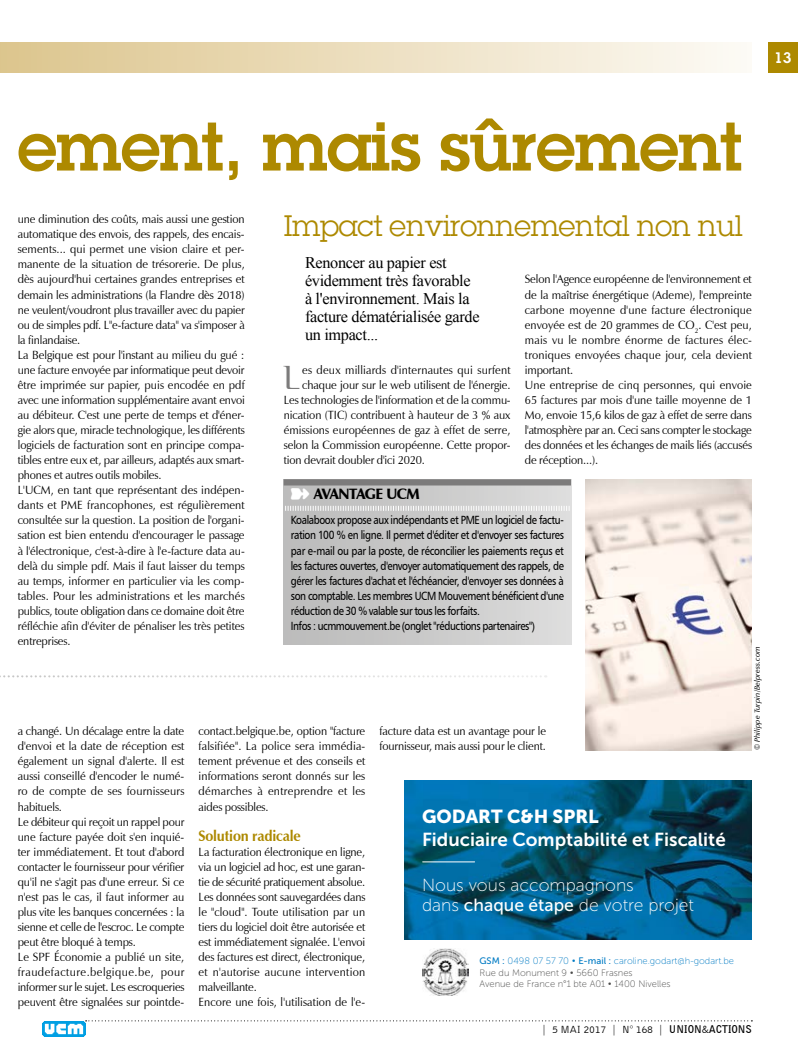
<style>
.page{position:relative;width:798px;height:1063px;background:#fff}
.page>*{position:absolute;margin:0;border:0;box-sizing:border-box;transform-origin:0 0}
.t1{font:600 67.5px "Lubalin Graph";letter-spacing:-.015em;color:#ad8900}
.t2{font:300 33.25px "Binary ITC";color:#7c7b7b;scale:.95 1}
.t3{font:28.75px "Lubalin Graph";letter-spacing:-.01em;color:#ad8900}
.t4{font:18.75px "Museo Sans 700";color:#fff}
.t5{font:18.75px "Museo Sans 900";color:#fff}
.t6{font:17.5px/20px "Museo Sans 100";color:#fff}
.t7{font:16.25px/17.9px "Times New Roman";letter-spacing:-.02em;color:#000}
.t8{font:700 15px "Zapf Humanist 601 BT";letter-spacing:-.015em;color:#ad8900;scale:.95 1}
.t9{font:900 15px "Zapf Humanist 601 BT";letter-spacing:-.035em;color:#000}
.t10{font:600 15px "Lubalin Graph";color:#fff}
.t11{font:11.88px/15px "Zapf Humanist 601 BT";letter-spacing:-.005em;color:#000;scale:.95 1}
.t12{font:11.88px/15px "Humanist 777 BT Roman B";letter-spacing:-.035em;color:#000;scale:.85 1}
.t13{font:11.88px "Zapf Humanist 601 BT";letter-spacing:.015em;color:#000;scale:.95 1}
.t14{font:10.62px "Bell Gothic BT";letter-spacing:-.02em;color:#000}
.t15{font:9.38px/11.2px "Museo Sans 100";color:#4a4a49}
.t16{font:italic 600 7.5px "Zapf Humanist 601 BT";letter-spacing:.015em;color:#000}
.s1{font-family:"Museo Sans 500"}
.s2{font-family:"Museo Sans 500";color:#007bc4}
.s3{color:#007bc4}
.s4{font-weight:700}
</style>
<div class="page">
<img style="left:43px;top:1021px;width:42px;height:15px">
<svg style="left:86px;top:1020px;width:666px;height:1px"></svg>
<div style="left:767px;top:43px;width:30px;height:30px;background:#ad8900"></div>
<div style="left:0;top:43px;width:751px;height:30px;background:linear-gradient(to right,#dcc58d,#fdfaf5)"></div>
<svg style="left:0;top:675px;width:546px;height:2px"></svg>
<img style="left:585px;top:479px;width:166px;height:271px">
<img style="left:404px;top:780px;width:347px;height:160px">
<img style="left:422px;top:949px;width:46px;height:47px">
<hr style="left:422px;top:862px;width:52px;height:1px;background:#fff">
<div style="left:283px;top:479px;width:287px;height:166px;background:linear-gradient(to right,#babab9,#dcdcdc)"></div>
<div style="left:283px;top:479px;width:287px;height:7px;background:#7c7b7b"></div>
<svg style="left:285px;top:506px;width:284px;height:5px"></svg>
<svg style="left:291px;top:488px;width:18px;height:12px"></svg>
<p class="t10" style="left:773px;top:48px;width:19px">13</p>
<h1 class="t1" style="left:18px;top:101px;width:726px">ement, mais sûrement</h1>
<h3 class="t3" style="left:283px;top:208px;width:460px">Impact environnemental non nul</h3>
<p class="t11" style="left:18px;top:212px;width:240px">une diminution des coûts, mais aussi une gestion automatique des envois, des rappels, des encais&shy;sements... qui permet une vision claire et per&shy;manente de la situation de trésorerie. De plus, dès aujourd'hui certaines grandes entreprises et demain les administrations (la Flandre dès 2018) ne veulent/voudront plus travailler avec du papier ou de simples pdf. L"e-facture data" va s'imposer à la finlandaise.<br>La Belgique est pour l'instant au milieu du gué : une facture envoyée par informatique peut devoir être imprimée sur papier, puis encodée en pdf avec une information supplémentaire avant envoi au débiteur. C'est une perte de temps et d'éner&shy;gie alors que, miracle technologique, les différents logiciels de facturation sont en principe compa&shy;tibles entre eux et, par ailleurs, adaptés aux smart&shy;phones et autres outils mobiles.<br>L'UCM, en tant que représentant des indépen&shy;dants et PME francophones, est régulièrement consultée sur la question. La position de l'organi&shy;sation est bien entendu d'encourager le passage à l'électronique, c'est-à-dire à l'e-facture data au&shy;delà du simple pdf. Mais il faut laisser du temps au temps, informer en particulier via les comp&shy;tables. Pour les administrations et les marchés publics, toute obligation dans ce domaine doit être réfléchie afin d'éviter de pénaliser les très petites entreprises.</p>
<h3 class="t7" style="left:305px;top:254px;width:176px">Renoncer au papier est évidemment très favorable à l'environnement. Mais la facture dématérialisée garde un impact...</h3>
<p class="t11" style="left:524px;top:272px;width:240px">Selon l'Agence européenne de l'environnement et de la maîtrise énergétique (Ademe), l'empreinte carbone moyenne d'une facture électronique envoyée est de 20 grammes de CO<sub>2</sub>. C'est peu, mais vu le nombre énorme de factures élec&shy;troniques envoyées chaque jour, cela devient important.<br>Une entreprise de cinq personnes, qui envoie 65 factures par mois d'une taille moyenne de 1<br>Mo, envoie 15,6 kilos de gaz à effet de serre dans l'atmosphère par an. Ceci sans compter le stockage des données et les échanges de mails liés (accusés de réception...).</p>
<h2 class="t2" style="left:283px;top:358px;width:19px">L</h2>
<p class="t13" style="left:302px;top:362px;width:221px">es deux milliards d'internautes qui surfent</p>
<p class="t11" style="left:302px;top:377px;width:221px">chaque jour sur le web utilisent de l'énergie.</p>
<p class="t11" style="left:283px;top:392px;width:240px">Les technologies de l'information et de la commu-</p>
<p class="t11" style="left:283px;top:407px;width:240px">nication (TIC) contribuent à hauteur de 3 % aux</p>
<p class="t11" style="left:283px;top:422px;width:240px">émissions européennes de gaz à effet de serre,</p>
<p class="t11" style="left:283px;top:438px;width:240px">selon la Commission européenne. Cette propor-</p>
<p class="t11" style="left:283px;top:453px;width:150px">tion devrait doubler d'ici 2020.</p>
<p class="t9" style="left:313px;top:485px;width:107px">AVANTAGE UCM</p>
<p class="t12" style="left:291px;top:513px;width:323px">Koalaboox propose aux indépendants et PME un logiciel de factu&shy;ration 100 % en ligne. Il permet d'éditer et d'envoyer ses factures par e-mail ou par la poste, de réconcilier les paiements reçus et les factures ouvertes, d'envoyer automatiquement des rappels, de gérer les factures d'achat et l'échéancier, d'envoyer ses données à son comptable. Les membres UCM Mouvement bénéficient d'une réduction de 30 % valable sur tous les forfaits.<br>Infos : ucmmouvement.be (onglet "réductions partenaires")</p>
<p class="t16" style="left:752px;top:750px;width:105px;rotate:-90deg">© Philippe Turpin/Belpress.com</p>
<p class="t11" style="left:379px;top:724px;width:177px">facture data est un avantage pour le fournisseur, mais aussi pour le client.</p>
<p class="t11" style="left:18px;top:724px;width:177px">a changé. Un décalage entre la date d'envoi et la date de réception est également un signal d'alerte. Il est aussi conseillé d'encoder le numé&shy;ro de compte de ses fournisseurs habituels.<br>Le débiteur qui reçoit un rappel pour une facture payée doit s'en inquié&shy;ter immédiatement. Et tout d'abord contacter le fournisseur pour vérifier qu'il ne s'agit pas d'une erreur. Si ce n'est pas le cas, il faut informer au plus vite les banques concernées : la sienne et celle de l'escroc. Le compte peut être bloqué à temps.<br>Le SPF Économie a publié un site, fraudefacture.belgique.be, pour informer sur le sujet. Les escroqueries peuvent être signalées sur pointde-</p>
<p class="t11" style="left:198px;top:724px;width:177px;text-align:justify">contact.belgique.be, option "facture falsifiée". La police sera immédia&shy;tement prévenue et des conseils et informations seront donnés sur les démarches à entreprendre et les aides possibles.</p>
<h3 class="t5" style="left:422px;top:806px;width:178px">GODART C&amp;H SPRL</h3>
<h3 class="t4" style="left:422px;top:829px;width:305px">Fiduciaire Comptabilité et Fiscalité</h3>
<h3 class="t6" style="left:422px;top:875px;width:273px">Nous vous accompagnons<br>dans <span class="s1">chaque étape</span> de votre projet</h3>
<p class="t8" style="left:198px;top:826px;width:109px">Solution radicale</p>
<p class="t11" style="left:198px;top:844px;width:177px">La facturation électronique en ligne, via un logiciel ad hoc, est une garan&shy;tie de sécurité pratiquement absolue.<br>Les données sont sauvegardées dans le "cloud". Toute utilisation par un tiers du logiciel doit être autorisée et est immédiatement signalée. L'envoi des factures est direct, électronique, et n'autorise aucune intervention malveillante.<br>Encore une fois, l'utilisation de l'e-</p>
<p class="t15" style="left:479px;top:956px;width:256px"><span class="s2">GSM :</span> <span class="s3">0498 07 57 70 •</span> <span class="s2">E-mail :</span> <span class="s3">caroline.godart@h-godart.be<br></span>Rue du Monument 9 • 5660 Frasnes<br>Avenue de France n°1 bte A01 • 1400 Nivelles</p>
<p class="t14" style="left:541px;top:1023px;width:212px">| 5 MAI 2017 | N° 168 | <span class="s4">UNION</span>&amp;<span class="s4">ACTIONS</span></p>
</div>
